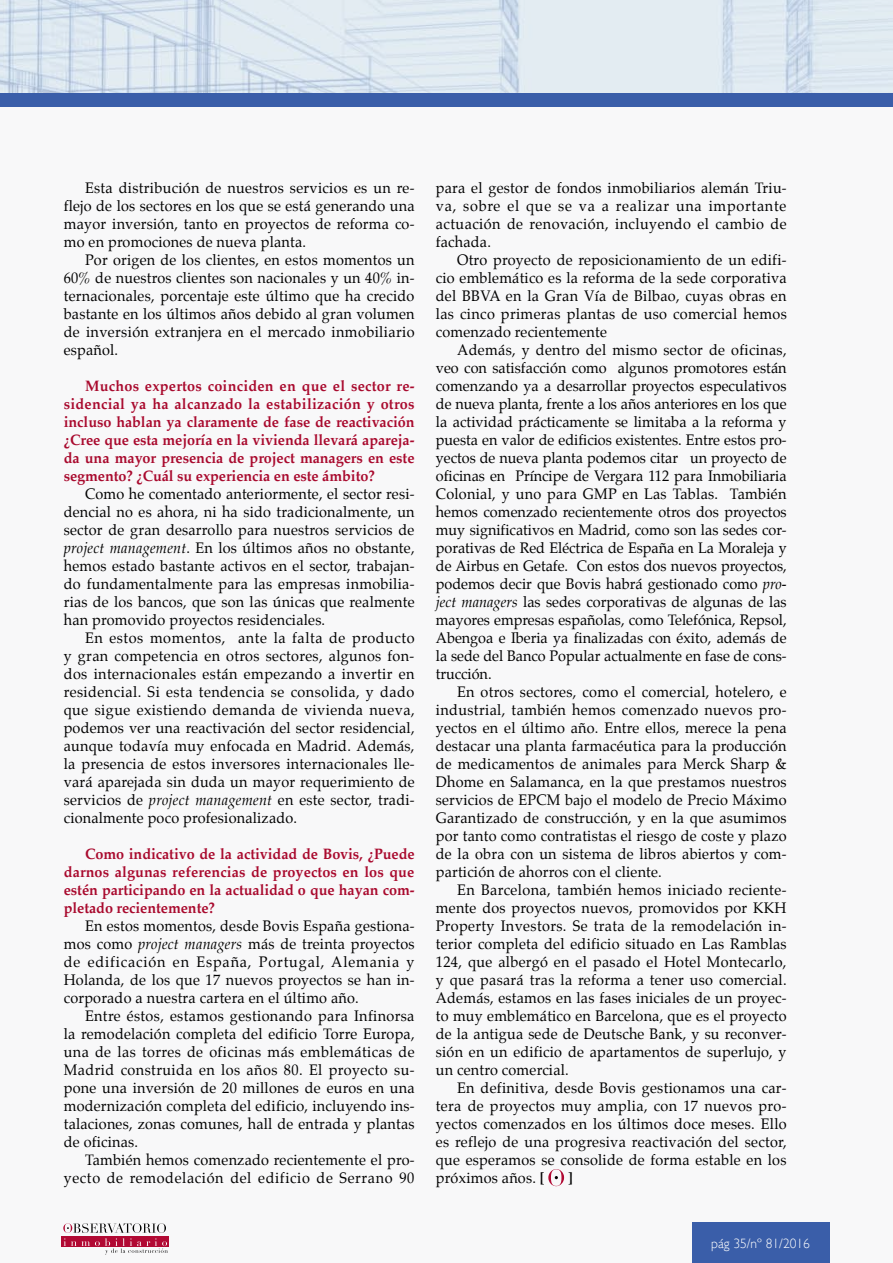
<style>
.page{position:relative;width:893px;height:1263px;background:#fff}
.page>*{position:absolute;margin:0;border:0;box-sizing:border-box;transform-origin:0 0}
.t1{font:15px/18px "Palatino";letter-spacing:.015em;color:#000;text-align:justify;scale:.96 1}
.t2{font:700 15px/18px "Palatino";letter-spacing:-.005em;color:#a90a2e;text-align:justify;scale:.96 1}
.t3{font:700 15px "Palatino LT Std";color:#000;scale:.96 1}
.t4{font:300 13.5px "Gill Sans";color:#fff}
.s1{font-style:italic}
.s2{font-family:"Palatino LT Std";font-weight:700}
</style>
<div class="page">
<img style="left:0;top:0;width:893px;height:93px">
<div style="left:0;top:95px;width:893px;height:1168px;background:#f8f8f9"></div>
<div style="left:692px;top:1222px;width:137px;height:41px;background:#3a5ea9"></div>
<div style="left:61px;top:1236px;width:107px;height:11px;background:#b10933"></div>
<svg style="left:63px;top:1223px;width:105px;height:31px"></svg>
<div style="left:0;top:93px;width:893px;height:14px;background:#3a5ea9"></div>
<svg style="left:548px;top:1169px;width:16px;height:17px"></svg>
<p class="t1" style="left:64px;top:179px;width:367px;text-indent:21px">Esta distribución de nuestros servicios es un re&shy;flejo de los sectores en los que se está generando una mayor inversión, tanto en proyectos de reforma co&shy;mo en promociones de nueva planta.</p>
<p class="t1" style="left:64px;top:251px;width:367px;text-indent:21px">Por origen de los clientes, en estos momentos un 60% de nuestros clientes son nacionales y un 40% in&shy;ternacionales, porcentaje este último que ha crecido bastante en los últimos años debido al gran volumen de inversión extranjera en el mercado inmobiliario español.</p>
<p class="t2" style="left:64px;top:377px;width:367px;text-indent:21px">Muchos expertos coinciden en que el sector re&shy;sidencial ya ha alcanzado la estabilización y otros incluso hablan ya claramente de fase de reactivación ¿Cree que esta mejoría en la vivienda llevará apareja&shy;da una mayor presencia de project managers en este segmento? ¿Cuál su experiencia en este ámbito?</p>
<p class="t1" style="left:64px;top:485px;width:367px;text-indent:21px">Como he comentado anteriormente, el sector resi&shy;dencial no es ahora, ni ha sido tradicionalmente, un sector de gran desarrollo para nuestros servicios de <span class="s1">project management</span>. En los últimos años no obstante, hemos estado bastante activos en el sector, trabajan&shy;do fundamentalmente para las empresas inmobilia&shy;rias de los bancos, que son las únicas que realmente han promovido proyectos residenciales.</p>
<p class="t1" style="left:64px;top:629px;width:367px;text-indent:21px">En estos momentos, ante la falta de producto y gran competencia en otros sectores, algunos fon&shy;dos internacionales están empezando a invertir en residencial. Si esta tendencia se consolida, y dado que sigue existiendo demanda de vivienda nueva, podemos ver una reactivación del sector residencial, aunque todavía muy enfocada en Madrid. Además, la presencia de estos inversores internacionales lle&shy;vará aparejada sin duda un mayor requerimiento de servicios de <span class="s1">project management</span> en este sector, tradi&shy;cionalmente poco profesionalizado.</p>
<p class="t2" style="left:64px;top:845px;width:367px;text-indent:21px">Como indicativo de la actividad de Bovis, ¿Puede darnos algunas referencias de proyectos en los que estén participando en la actualidad o que hayan com&shy;pletado recientemente?</p>
<p class="t1" style="left:64px;top:917px;width:367px;text-indent:21px">En estos momentos, desde Bovis España gestiona&shy;mos como <span class="s1">project managers</span> más de treinta proyectos de edificación en España, Portugal, Alemania y Holanda, de los que 17 nuevos proyectos se han in&shy;corporado a nuestra cartera en el último año.</p>
<p class="t1" style="left:64px;top:1007px;width:367px;text-indent:21px">Entre éstos, estamos gestionando para Infinorsa la remodelación completa del edificio Torre Europa, una de las torres de oficinas más emblemáticas de Madrid construida en los años 80. El proyecto su&shy;pone una inversión de 20 millones de euros en una modernización completa del edificio, incluyendo ins&shy;talaciones, zonas comunes, hall de entrada y plantas de oficinas.</p>
<p class="t1" style="left:64px;top:1151px;width:367px;text-align:right">También hemos comenzado recientemente el pro&shy;yecto de remodelación del edificio de Serrano 90</p>
<p class="t1" style="left:436px;top:179px;width:367px">para el gestor de fondos inmobiliarios alemán Triu&shy;va, sobre el que se va a realizar una importante actuación de renovación, incluyendo el cambio de fachada.</p>
<p class="t1" style="left:436px;top:251px;width:367px;text-indent:21px">Otro proyecto de reposicionamiento de un edifi&shy;cio emblemático es la reforma de la sede corporativa del BBVA en la Gran Vía de Bilbao, cuyas obras en las cinco primeras plantas de uso comercial hemos comenzado recientemente</p>
<p class="t1" style="left:436px;top:341px;width:367px;text-indent:21px">Además, y dentro del mismo sector de oficinas, veo con satisfacción como algunos promotores están comenzando ya a desarrollar proyectos especulativos de nueva planta, frente a los años anteriores en los que la actividad prácticamente se limitaba a la reforma y puesta en valor de edificios existentes. Entre estos pro&shy;yectos de nueva planta podemos citar un proyecto de oficinas en Príncipe de Vergara 112 para Inmobiliaria Colonial, y uno para GMP en Las Tablas. También hemos comenzado recientemente otros dos proyectos muy significativos en Madrid, como son las sedes cor&shy;porativas de Red Eléctrica de España en La Moraleja y de Airbus en Getafe. Con estos dos nuevos proyectos, podemos decir que Bovis habrá gestionado como <span class="s1">pro&shy;ject managers</span> las sedes corporativas de algunas de las mayores empresas españolas, como Telefónica, Repsol, Abengoa e Iberia ya finalizadas con éxito, además de la sede del Banco Popular actualmente en fase de cons&shy;trucción.</p>
<p class="t1" style="left:436px;top:683px;width:367px;text-indent:21px">En otros sectores, como el comercial, hotelero, e industrial, también hemos comenzado nuevos pro&shy;yectos en el último año. Entre ellos, merece la pena destacar una planta farmacéutica para la producción de medicamentos de animales para Merck Sharp &amp; Dhome en Salamanca, en la que prestamos nuestros servicios de EPCM bajo el modelo de Precio Máximo Garantizado de construcción, y en la que asumimos por tanto como contratistas el riesgo de coste y plazo de la obra con un sistema de libros abiertos y com&shy;partición de ahorros con el cliente.</p>
<p class="t1" style="left:436px;top:881px;width:367px;text-indent:21px">En Barcelona, también hemos iniciado reciente&shy;mente dos proyectos nuevos, promovidos por KKH Property Investors. Se trata de la remodelación in&shy;terior completa del edificio situado en Las Ramblas 124, que albergó en el pasado el Hotel Montecarlo, y que pasará tras la reforma a tener uso comercial.<br>Además, estamos en las fases iniciales de un proyec&shy;to muy emblemático en Barcelona, que es el proyecto de la antigua sede de Deutsche Bank, y su reconver&shy;sión en un edificio de apartamentos de superlujo, y un centro comercial.</p>
<p class="t1" style="left:436px;top:1079px;width:367px;text-indent:21px">En definitiva, desde Bovis gestionamos una car&shy;tera de proyectos muy amplia, con 17 nuevos pro&shy;yectos comenzados en los últimos doce meses. Ello es reflejo de una progresiva reactivación del sector, que esperamos se consolide de forma estable en los próximos años. <span class="s2">[</span></p>
<p class="t3" style="left:568px;top:1169px;width:6px">]</p>
<p class="t4" style="left:711px;top:1235px;width:100px">pág 35/nº 81/2016</p>
</div>
